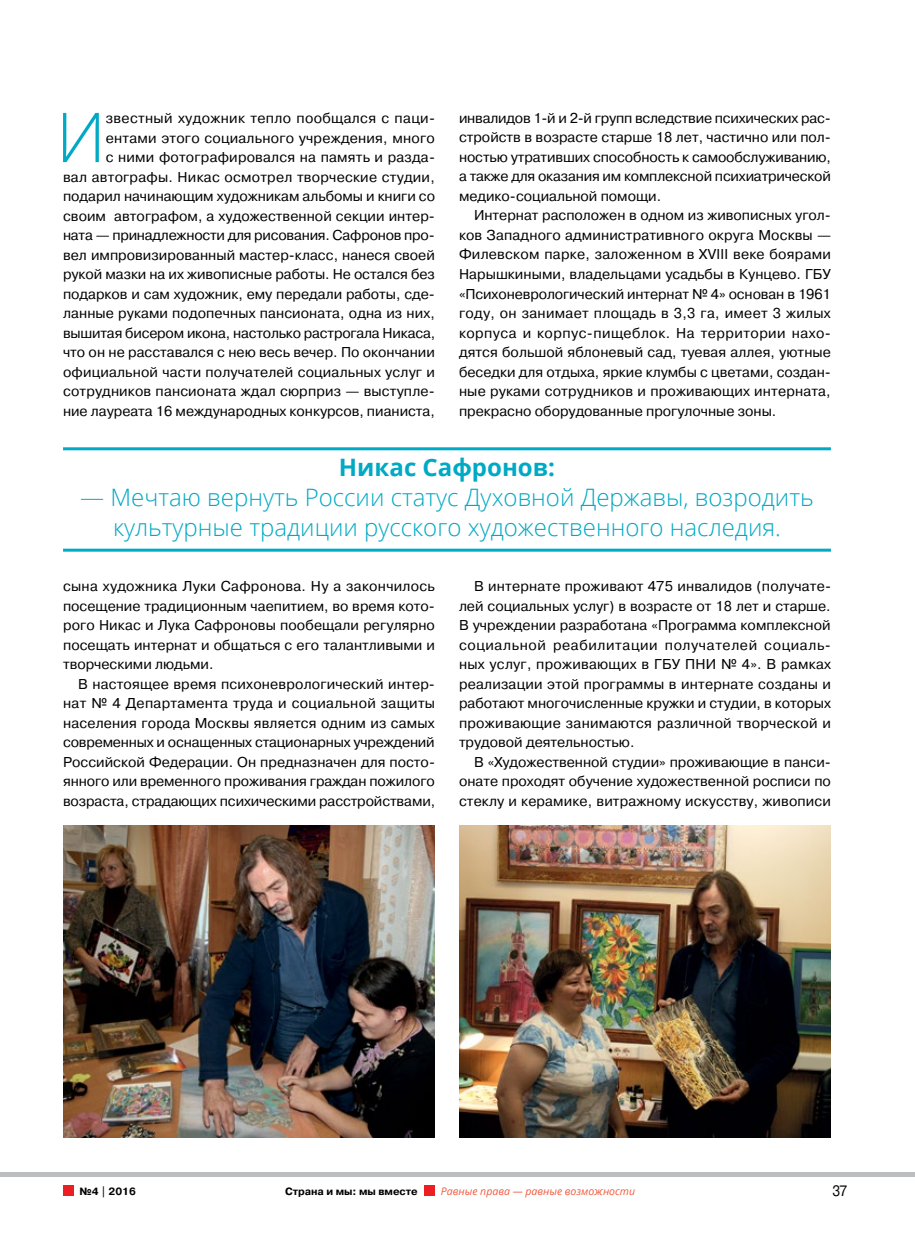
<style>
.page{position:relative;width:915px;height:1234px;background:#fff}
.page>*{position:absolute;margin:0;border:0;box-sizing:border-box;transform-origin:0 0}
.t1{font:300 68.85px "Open Sans";color:#00a9c4}
.t2{font:300 24px/30px "Open Sans";color:#00a9c4;text-align:center}
.t3{font:700 24px "Open Sans";color:#00a9c4}
.t4{font:15px "Pragmatica";color:#000;scale:.9 1}
.t5{font:14.25px/19.5px "Pragmatica";color:#000;text-align:justify}
.t6{font:italic 10.5px "Open Sans";color:#f15b40}
.t7{font:700 10.5px "Pragmatica C";color:#000}
</style>
<div class="page">
<hr style="left:63px;top:447px;width:767px;height:3px;background:#00a9c4">
<hr style="left:63px;top:548px;width:767px;height:3px;background:#00a9c4">
<img style="left:63px;top:825px;width:372px;height:312px">
<img style="left:459px;top:825px;width:371px;height:312px">
<div style="left:423px;top:1185px;width:11px;height:10px;background:#ed1d24"></div>
<div style="left:63px;top:1185px;width:11px;height:10px;background:#ed1d24"></div>
<div style="left:0;top:1171px;width:914px;height:5px;background:#bcbec0"></div>
<h1 class="t1" style="left:56px;top:90px;width:37px">И</h1>
<p class="t5" style="left:63px;top:109px;width:373px;text-align:right">звестный художник тепло пообщался с паци&shy;ентами этого социального учреждения, много<br>с ними фотографировался на память и разда-<br>вал автографы. Никас осмотрел творческие студии, подарил начинающим художникам альбомы и книги со своим автографом, а художественной секции интер&shy;ната — принадлежности для рисования. Сафронов про&shy;вел импровизированный мастер-класс, нанеся своей рукой мазки на их живописные работы. Не остался без подарков и сам художник, ему передали работы, сде&shy;ланные руками подопечных пансионата, одна из них, вышитая бисером икона, настолько растрогала Никаса, что он не расставался с нею весь вечер. По окончании официальной части получателей социальных услуг и сотрудников пансионата ждал сюрприз — выступле&shy;ние лауреата 16 международных конкурсов, пианиста,</p>
<p class="t5" style="left:459px;top:109px;width:373px">инвалидов 1-й и 2-й групп вследствие психических рас&shy;стройств в возрасте старше 18 лет, частично или пол&shy;ностью утративших способность к самообслуживанию, а также для оказания им комплексной психиатрической медико-социальной помощи.</p>
<p class="t5" style="left:459px;top:206px;width:373px;text-indent:15px">Интернат расположен в одном из живописных угол&shy;ков Западного административного округа Москвы — Филевском парке, заложенном в XVIII веке боярами Нарышкиными, владельцами усадьбы в Кунцево. ГБУ «Психоневрологический интернат № 4» основан в 1961 году, он занимает площадь в 3,3 га, имеет 3 жилых корпуса и корпус-пищеблок. На территории нахо&shy;дятся большой яблоневый сад, туевая аллея, уютные беседки для отдыха, яркие клумбы с цветами, создан&shy;ные руками сотрудников и проживающих интерната, прекрасно оборудованные прогулочные зоны.</p>
<h2 class="t3" style="left:339px;top:450px;width:217px">Н икас Сафронов:</h2>
<h2 class="t2" style="left:80px;top:481px;width:734px">— Мечтаю вернуть России статус Духовной Державы, возродить культурные традиции русского художественного наследия.</h2>
<p class="t5" style="left:63px;top:577px;width:373px">сына художника Луки Сафронова. Ну а закончилось посещение традиционным чаепитием, во время кото&shy;рого Никас и Лука Сафроновы пообещали регулярно посещать интернат и общаться с его талантливыми и творческими людьми.</p>
<p class="t5" style="left:63px;top:674px;width:373px;text-indent:15px">В настоящее время психоневрологический интер&shy;нат № 4 Департамента труда и социальной защиты населения города Москвы является одним из самых современных и оснащенных стационарных учреждений Российской Федерации. Он предназначен для посто&shy;янного или временного проживания граждан пожилого возраста, страдающих психическими расстройствами,</p>
<p class="t5" style="left:459px;top:576px;width:373px;text-indent:15px">В интернате проживают 475 инвалидов (получате&shy;лей социальных услуг) в возрасте от 18 лет и старше.<br>В учреждении разработана «Программа комплексной социальной реабилитации получателей социаль&shy;ных услуг, проживающих в ГБУ ПНИ № 4». В рамках реализации этой программы в интернате созданы и работают многочисленные кружки и студии, в которых проживающие занимаются различной творческой и трудовой деятельностью.</p>
<p class="t5" style="left:459px;top:752px;width:373px;text-indent:15px">В «Художественной студии» проживающие в панси&shy;онате проходят обучение художественной росписи по стеклу и керамике, витражному искусству, живописи</p>
<p class="t7" style="left:80px;top:1185px;width:58px">№4 | 2016</p>
<p class="t7" style="left:285px;top:1185px;width:134px">Страна и мы: мы вместе</p>
<p class="t6" style="left:441px;top:1183px;width:195px">Равные права — равные возможности</p>
<p class="t4" style="left:832px;top:1181px;width:18px">37</p>
</div>
